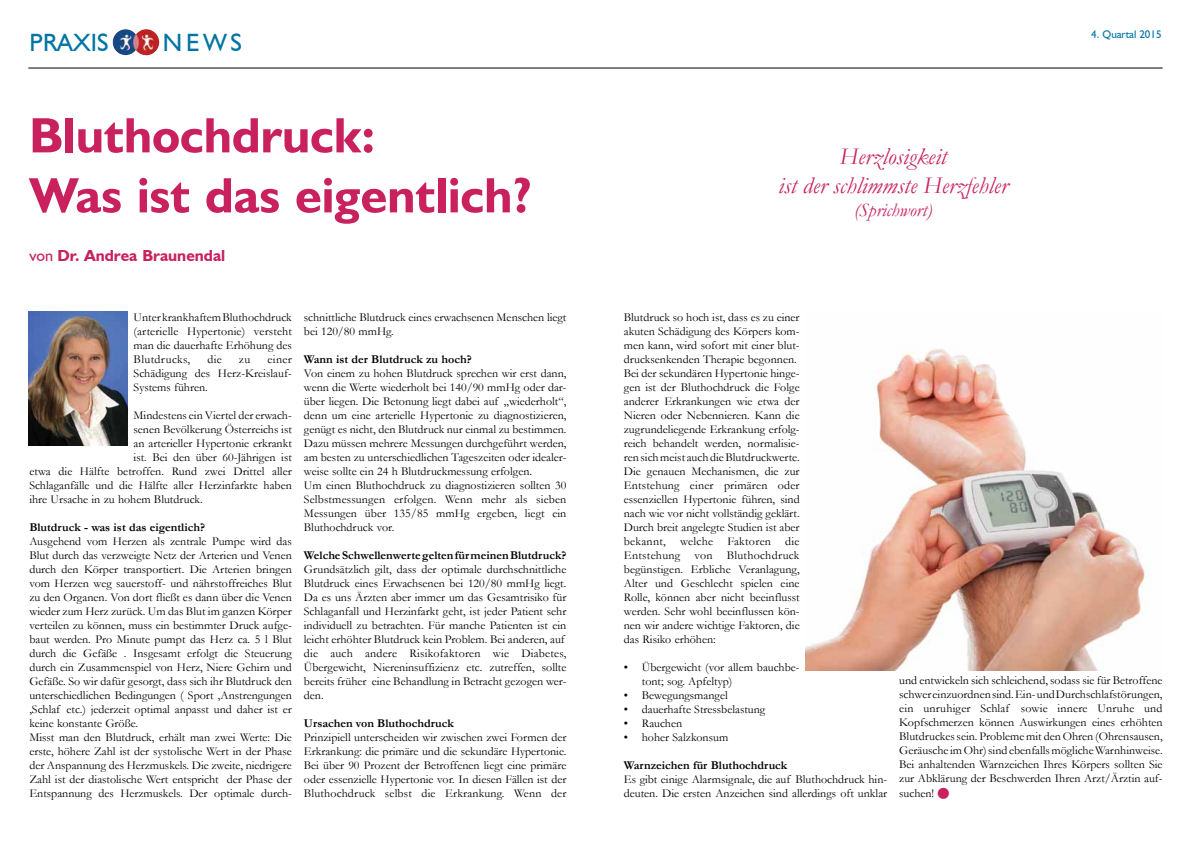
<style>
.page{position:relative;width:1191px;height:842px;background:#fff}
.page>*{position:absolute;margin:0;border:0;box-sizing:border-box;transform-origin:0 0}
.t1{font:700 50px/60px "Humanist 521 BT";color:#c8215d}
.t2{font:25px "Humanist 521 BT";color:#0074a2}
.t3{font:italic 24px/28.8px "Garamond";color:#c8215d;text-align:center}
.t4{font:italic 19px "Garamond";color:#c8215d}
.t5{font:700 16px "Humanist 521 BT";color:#c8215d}
.t6{font:12px/14px "Garamond";color:#000}
.t7{font:700 12px "Garamond";color:#000}
.t8{font:11px "Humanist 521 BT";color:#0074a2}
.s1{font-weight:400}
.s2{color:#c8215d}
</style>
<div class="page">
<hr style="left:28px;top:68px;width:1134px;height:1px;background:#000">
<img style="left:113px;top:29px;width:32px;height:26px">
<img style="left:28px;top:312px;width:100px;height:133px">
<img style="left:805px;top:348px;width:343px;height:322px">
<h2 class="t2" style="left:30px;top:27px;width:80px">PRAXIS</h2>
<h2 class="t2" style="left:163px;top:27px;width:81px">NEWS</h2>
<h1 class="t1" style="left:29px;top:104px;width:504px">Bluthochdruck:<br>Was ist das eigentlich?</h1>
<h3 class="t5" style="left:29px;top:245px;width:197px"><span class="s1">von</span> Dr. Andrea Braunendal</h3>
<p class="t6" style="left:134px;top:310px;width:160px;text-align:justify">Unter krankhaftem Bluthochdruck (arterielle Hypertonie) versteht man die dauerhafte Erhöhung des Blutdrucks,</p>
<p class="t6" style="left:207px;top:352px;width:16px">die</p>
<p class="t6" style="left:239px;top:352px;width:13px">zu</p>
<p class="t6" style="left:134px;top:352px;width:160px;text-align:justify;text-indent:134px">einer Schädigung des Herz-Kreislauf-Systems führen.</p>
<p class="t6" style="left:134px;top:408px;width:160px">Mindestens ein Viertel der erwach-</p>
<p class="t6" style="left:134px;top:422px;width:160px">senen Bevölkerung Österreichs ist</p>
<p class="t6" style="left:134px;top:436px;width:160px">an arterieller Hypertonie erkrankt</p>
<p class="t6" style="left:134px;top:450px;width:160px">ist. Bei den über 60-Jährigen ist</p>
<p class="t6" style="left:29px;top:464px;width:264px">etwa die Hälfte betroffen. Rund zwei Drittel aller</p>
<p class="t6" style="left:29px;top:478px;width:264px">Schlaganfälle und die Hälfte aller Herzinfarkte haben</p>
<p class="t6" style="left:29px;top:492px;width:175px">ihre Ursache in zu hohem Blutdruck.</p>
<p class="t7" style="left:29px;top:519px;width:177px">Blutdruck - was ist das eigentlich?</p>
<p class="t6" style="left:29px;top:534px;width:264px">Ausgehend vom Herzen als zentrale Pumpe wird das Blut durch das verzweigte Netz der Arterien und Venen durch den Körper transportiert. Die Arterien bringen vom Herzen weg sauerstoff- und nährstoffreiches Blut zu den Organen. Von dort fließt es dann über die Venen wieder zum Herz zurück. Um das Blut im ganzen Körper verteilen zu können, muss ein bestimmter Druck aufge&shy;baut werden. Pro Minute pumpt das Herz ca. 5 l Blut durch die Gefäße . Insgesamt erfolgt die Steuerung durch ein Zusammenspiel von Herz, Niere Gehirn und Gefäße. So wir dafür gesorgt, dass sich ihr Blutdruck den unterschiedlichen Bedingungen ( Sport ,Anstrengungen ,Schlaf etc.) jederzeit optimal anpasst und daher ist er keine konstante Größe.<br>Misst man den Blutdruck, erhält man zwei Werte: Die erste, höhere Zahl ist der systolische Wert in der Phase der Anspannung des Herzmuskels. Die zweite, niedrigere Zahl ist der diastolische Wert entspricht der Phase der Entspannung des Herzmuskels. Der optimale durch-</p>
<p class="t6" style="left:304px;top:310px;width:264px">schnittliche Blutdruck eines erwachsenen Menschen liegt bei 120/80 mmHg.</p>
<p class="t7" style="left:304px;top:351px;width:169px">Wann ist der Blutdruck zu hoch?</p>
<p class="t6" style="left:304px;top:366px;width:264px">Von einem zu hohen Blutdruck sprechen wir erst dann, wenn die Werte wiederholt bei 140/90 mmHg oder dar&shy;über liegen. Die Betonung liegt dabei auf „wiederholt“, denn um eine arterielle Hypertonie zu diagnostizieren, genügt es nicht, den Blutdruck nur einmal zu bestimmen.<br>Dazu müssen mehrere Messungen durchgeführt werden, am besten zu unterschiedlichen Tageszeiten oder idealer&shy;weise sollte ein 24 h Blutdruckmessung erfolgen.<br>Um einen Bluthochdruck zu diagnostizieren sollten 30<br>Selbstmessungen erfolgen. Wenn mehr als sieben Messungen über 135/85 mmHg ergeben, liegt ein Bluthochdruck vor.</p>
<p class="t7" style="left:304px;top:547px;width:264px">Welche Schwellenwerte gelten für meinen Blutdruck?</p>
<p class="t6" style="left:304px;top:562px;width:264px">Grundsätzlich gilt, dass der optimale durchschnittliche Blutdruck eines Erwachsenen bei 120/80 mmHg liegt.<br>Da es uns Ärzten aber immer um das Gesamtrisiko für Schlaganfall und Herzinfarkt geht, ist jeder Patient sehr individuell zu betrachten. Für manche Patienten ist ein leicht erhöhter Blutdruck kein Problem. Bei anderen, auf die auch andere Risikofaktoren wie Diabetes, Übergewicht, Niereninsuffizienz etc. zutreffen, sollte bereits früher eine Behandlung in Betracht gezogen wer&shy;den.</p>
<p class="t7" style="left:304px;top:715px;width:151px">Ursachen von Bluthochdruck</p>
<p class="t6" style="left:304px;top:730px;width:264px;text-align:justify">Prinzipiell unterscheiden wir zwischen zwei Formen der Erkrankung: die primäre und die sekundäre Hypertonie.<br>Bei über 90 Prozent der Betroffenen liegt eine primäre oder essenzielle Hypertonie vor. In diesen Fällen ist der Bluthochdruck selbst die Erkrankung. Wenn der</p>
<h3 class="t3" style="left:778px;top:142px;width:231px">Herzlosigkeit<br>ist der schlimmste Herzfehler</h3>
<h3 class="t4" style="left:854px;top:197px;width:80px">(Sprichwort)</h3>
<p class="t8" style="left:1091px;top:27px;width:72px">4. Quartal 2015</p>
<p class="t6" style="left:624px;top:310px;width:177px">Blutdruck so hoch ist, dass es zu einer akuten Schädigung des Körpers kom&shy;men kann, wird sofort mit einer blut&shy;drucksenkenden Therapie begonnen.<br>Bei der sekundären Hypertonie hinge&shy;gen ist der Bluthochdruck die Folge anderer Erkrankungen wie etwa der Nieren oder Nebennieren. Kann die zugrundeliegende Erkrankung erfolg&shy;reich behandelt werden, normalisie&shy;ren sich meist auch die Blutdruckwerte.<br>Die genauen Mechanismen, die zur Entstehung einer primären oder essenziellen Hypertonie führen, sind nach wie vor nicht vollständig geklärt.<br>Durch breit angelegte Studien ist aber bekannt, welche Faktoren die Entstehung von Bluthochdruck begünstigen. Erbliche Veranlagung, Alter und Geschlecht spielen eine Rolle, können aber nicht beeinflusst werden. Sehr wohl beeinflussen kön&shy;nen wir andere wichtige Faktoren, die das Risiko erhöhen:</p>
<p class="t6" style="left:642px;top:660px;width:159px;text-indent:-18px">• Übergewicht (vor allem bauchbe&shy;tont; sog. Apfeltyp)</p>
<p class="t6" style="left:624px;top:688px;width:105px">• Bewegungsmangel</p>
<p class="t6" style="left:624px;top:702px;width:143px">• dauerhafte Stressbelastung</p>
<p class="t6" style="left:624px;top:716px;width:60px">• Rauchen</p>
<p class="t6" style="left:624px;top:730px;width:106px">• hoher Salzkonsum</p>
<p class="t7" style="left:624px;top:757px;width:165px">Warnzeichen für Bluthochdruck</p>
<p class="t6" style="left:624px;top:772px;width:265px">Es gibt einige Alarmsignale, die auf Bluthochdruck hin&shy;deuten. Die ersten Anzeichen sind allerdings oft unklar</p>
<p class="t6" style="left:899px;top:673px;width:265px;text-align:justify">und entwickeln sich schleichend, sodass sie für Betroffene schwer einzuordnen sind. Ein- und Durchschlafstörungen, ein unruhiger Schlaf sowie innere Unruhe und Kopfschmerzen können Auswirkungen eines erhöhten Blutdruckes sein. Probleme mit den Ohren (Ohrensausen, Geräusche im Ohr) sind ebenfalls mögliche Warnhinweise.<br>Bei anhaltenden Warnzeichen Ihres Körpers sollten Sie zur Abklärung der Beschwerden Ihren Arzt/Ärztin auf&shy;suchen! <span class="s2">●</span></p>
</div>
